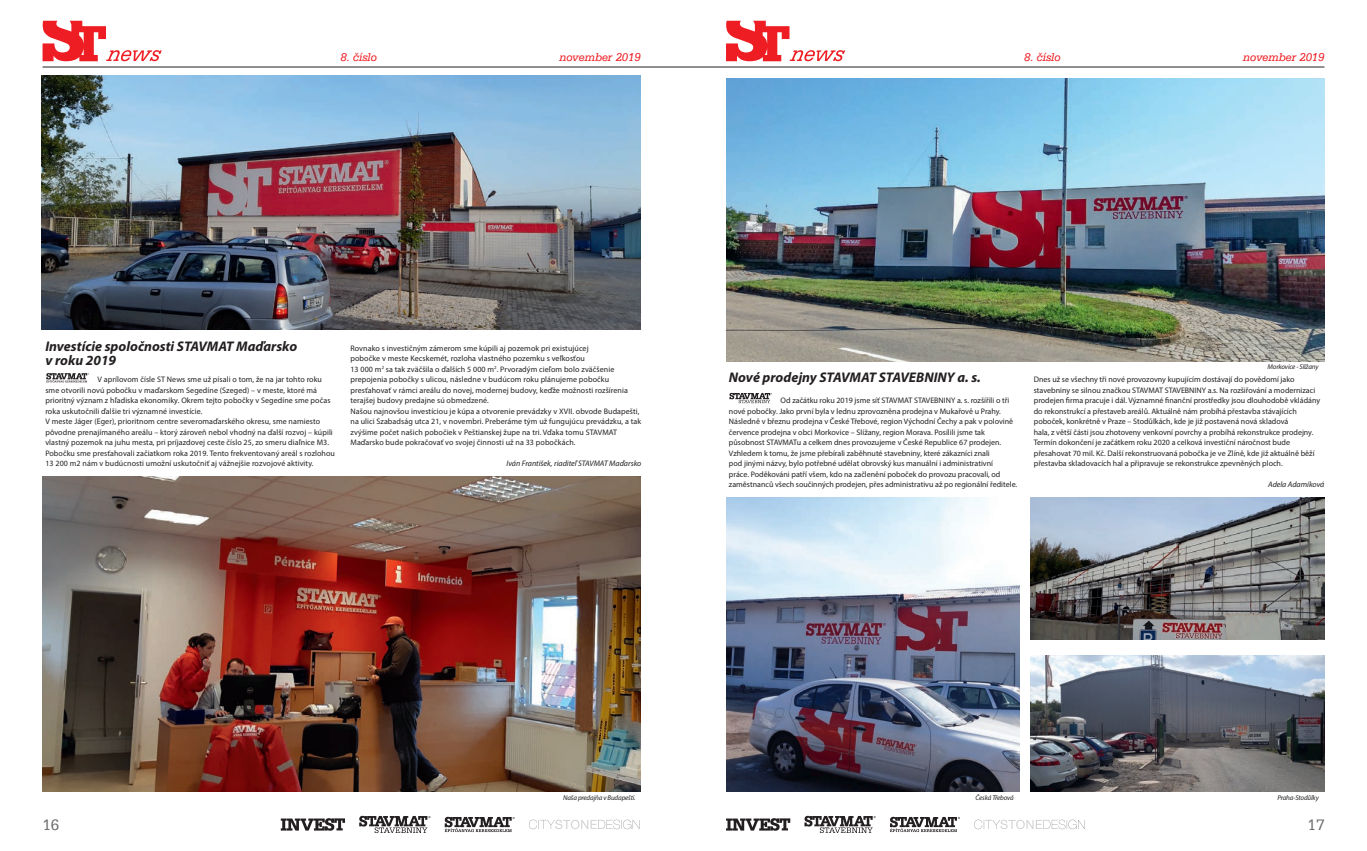
<style>
.page{position:relative;width:1367px;height:851px;background:#fff}
.page>*{position:absolute;margin:0;border:0;box-sizing:border-box;transform-origin:0 0}
.t1{font:16px "Serifa TL";color:#6c6d70}
.t2{font:italic 700 14px/14px "Myriad Pro";color:#231f20}
.t3{font:italic 12px "Serifa TL";color:#ee1d23}
.t4{font:8px/10.5px "Myriad Pro";color:#231f20}
.t5{font:italic 8px "Myriad Pro";color:#231f20}
.t6{font:italic 7px "Myriad Pro";letter-spacing:-.02em;color:#231f20}
</style>
<div class="page">
<svg style="left:359px;top:815px;width:71px;height:17px"></svg>
<svg style="left:43px;top:21px;width:119px;height:40px"></svg>
<hr style="left:43px;top:66px;width:1281px;height:1px;background:#231f20">
<svg style="left:726px;top:21px;width:119px;height:40px"></svg>
<svg style="left:281px;top:818px;width:64px;height:12px"></svg>
<svg style="left:529px;top:819px;width:110px;height:10px"></svg>
<svg style="left:804px;top:815px;width:71px;height:17px"></svg>
<svg style="left:726px;top:818px;width:64px;height:12px"></svg>
<svg style="left:974px;top:819px;width:110px;height:10px"></svg>
<svg style="left:890px;top:816px;width:70px;height:16px"></svg>
<svg style="left:444px;top:816px;width:71px;height:16px"></svg>
<img style="left:41px;top:75px;width:600px;height:255px">
<img style="left:43px;top:477px;width:598px;height:314px">
<img style="left:726px;top:497px;width:293px;height:294px">
<img style="left:1030px;top:497px;width:294px;height:142px">
<img style="left:1030px;top:655px;width:294px;height:136px">
<img style="left:726px;top:78px;width:598px;height:283px">
<svg style="left:729px;top:393px;width:43px;height:10px"></svg>
<svg style="left:46px;top:373px;width:43px;height:9px"></svg>
<h3 class="t3" style="left:340px;top:50px;width:38px">8. číslo</h3>
<h3 class="t3" style="left:559px;top:50px;width:83px">november 2019</h3>
<h3 class="t3" style="left:1024px;top:50px;width:38px">8. číslo</h3>
<h3 class="t3" style="left:1243px;top:50px;width:83px">november 2019</h3>
<h2 class="t2" style="left:45px;top:338px;width:253px">Investície spoločnosti STAVMAT Maďarsko v roku 2019</h2>
<p class="t4" style="left:45px;top:374px;width:291px;text-indent:52px">V aprílovom čísle ST News sme už písali o tom, že na jar tohto roku sme otvorili novú pobočku v maďarskom Segedíne (Szeged) – v meste, ktoré má prioritný význam z hľadiska ekonomiky. Okrem tejto pobočky v Segedíne sme počas roka uskutočnili ďalšie tri významné investície.<br>V meste Jáger (Eger), prioritnom centre severomaďarského okresu, sme namiesto pôvodne prenajímaného areálu – ktorý zároveň nebol vhodný na ďalší rozvoj – kúpili vlastný pozemok na juhu mesta, pri príjazdovej ceste číslo 25, zo smeru diaľnice M3.<br>Pobočku sme presťahovali začiatkom roka 2019. Tento frekventovaný areál s rozlohou 13 200 m2 nám v budúcnosti umožní uskutočniť aj vážnejšie rozvojové aktivity.</p>
<p class="t4" style="left:350px;top:343px;width:292px">Rovnako s investičným zámerom sme kúpili aj pozemok pri existujúcej<br>pobočke v meste Kecskemét, rozloha vlastného pozemku s veľkosťou<br>13 000 m<sup>2</sup> sa tak zväčšila o ďalších 5 000 m<sup>2</sup>. Prvoradým cieľom bolo zväčšenie prepojenia pobočky s ulicou, následne v budúcom roku plánujeme pobočku presťahovať v rámci areálu do novej, modernej budovy, keďže možnosti rozšírenia terajšej budovy predajne sú obmedzené.<br>Našou najnovšou investíciou je kúpa a otvorenie prevádzky v XVII. obvode Budapešti, na ulici Szabadság utca 21, v novembri. Preberáme tým už fungujúcu prevádzku, a tak zvýšime počet našich pobočiek v Peštianskej župe na tri. Vďaka tomu STAVMAT Maďarsko bude pokračovať vo svojej činnosti už na 33 pobočkách.</p>
<p class="t5" style="left:506px;top:458px;width:136px">Iván František, riaditeľ STAVMAT Maďarsko</p>
<h2 class="t2" style="left:729px;top:370px;width:253px">Nové prodejny STAVMAT STAVEBNINY a. s.</h2>
<p class="t4" style="left:729px;top:395px;width:290px;text-indent:52px">Od začátku roku 2019 jsme síť STAVMAT STAVEBNINY a. s. rozšířili o tři nové pobočky. Jako první byla v lednu zprovozněna prodejna v Mukařově u Prahy.<br>Následně v březnu prodejna v České Třebové, region Východní Čechy a pak v polovině července prodejna v obci Morkovice – Slížany, region Morava. Posílili jsme tak působnost STAVMATu a celkem dnes provozujeme v České Republice 67 prodejen.<br>Vzhledem k tomu, že jsme přebírali zaběhnuté stavebniny, které zákazníci znali<br>pod jinými názvy, bylo potřebné udělat obrovský kus manuální i administrativní<br>práce. Poděkováni patří všem, kdo na začlenění poboček do provozu pracovali, od zaměstnanců všech součinných prodejen, přes administrativu až po regionální ředitele.</p>
<p class="t6" style="left:1267px;top:363px;width:52px">Morkovice - Slížany</p>
<p class="t4" style="left:1033px;top:374px;width:288px">Dnes už se všechny tři nové provozovny kupujícím dostávají do povědomí jako stavebniny se silnou značkou STAVMAT STAVEBNINY a.s. Na rozšiřování a modernizaci prodejen firma pracuje i dál. Významné finanční prostředky jsou dlouhodobě vkládány do rekonstrukcí a přestaveb areálů. Aktuálně nám probíhá přestavba stávajících poboček, konkrétně v Praze – Stodůlkách, kde je již postavená nová skladová<br>hala, z větší části jsou zhotoveny venkovní povrchy a probíhá rekonstrukce prodejny.<br>Termín dokončení je začátkem roku 2020 a celková investiční náročnost bude přesahovat 70 mil. Kč. Další rekonstruovaná pobočka je ve Zlíně, kde již aktuálně běží přestavba skladovacích hal a připravuje se rekonstrukce zpevněných ploch.</p>
<p class="t5" style="left:1268px;top:479px;width:58px">Adela Adamíková</p>
<p class="t6" style="left:975px;top:793px;width:40px">Česká Třebová</p>
<p class="t6" style="left:563px;top:793px;width:74px">Naša predajňa v Budapešti.</p>
<p class="t6" style="left:1277px;top:793px;width:43px">Praha-Stodůlky</p>
<h1 class="t1" style="left:43px;top:814px;width:18px">16</h1>
<h1 class="t1" style="left:1307px;top:814px;width:18px">17</h1>
</div>
